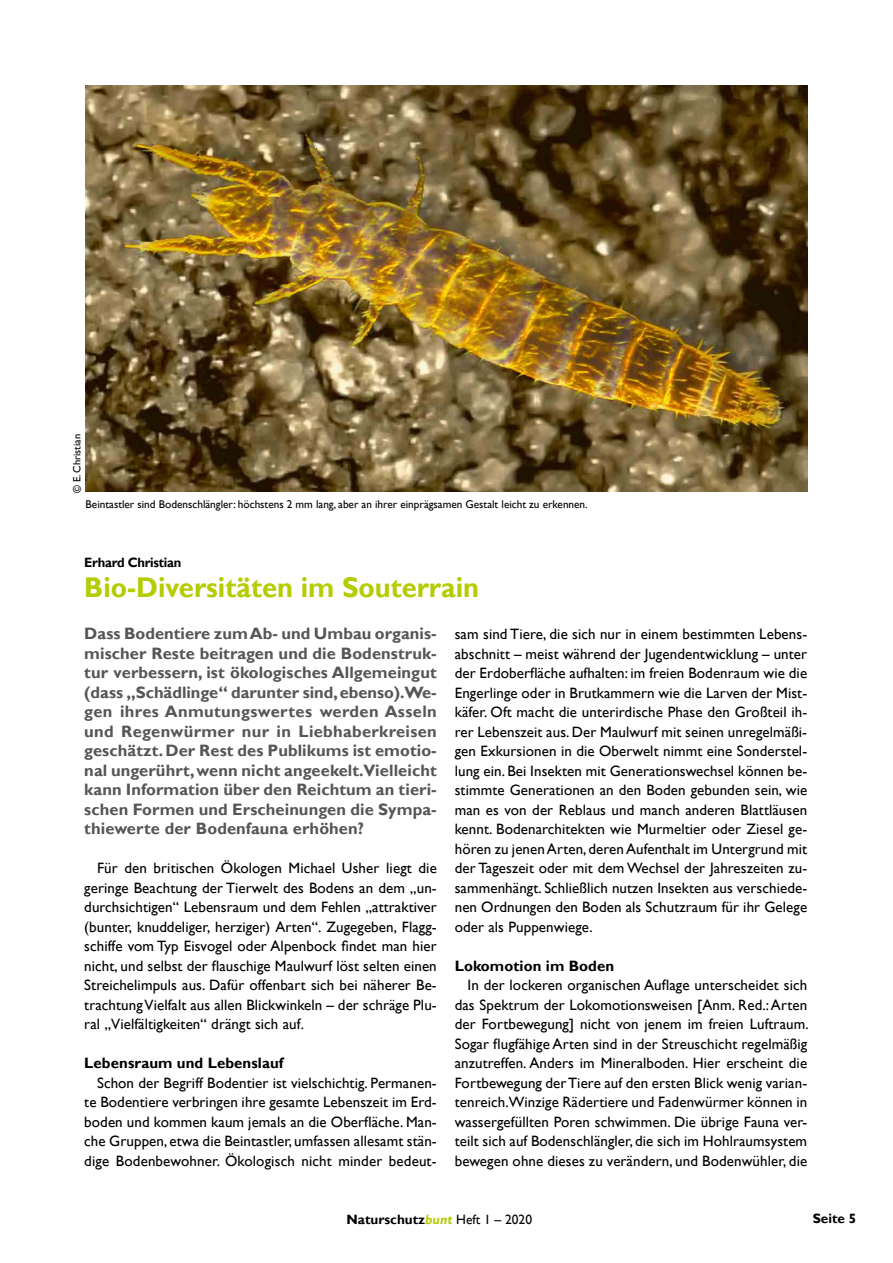
<style>
.page{position:relative;width:893px;height:1263px;background:#fff}
.page>*{position:absolute;margin:0;border:0;box-sizing:border-box;transform-origin:0 0}
.t1{font:700 28.5px "Gill Sans";color:#b4cc00;scale:.96 1}
.t2{font:700 16.5px/19.5px "Gill Sans";letter-spacing:.005em;color:#565655;text-align:justify}
.t3{font:15px/19.5px "Gill Sans";letter-spacing:.005em;color:#000;text-align:justify}
.t4{font:700 15px "Gill Sans";letter-spacing:.005em;color:#000}
.t5{font:700 13.5px "Gill Sans";color:#000}
.t6{font:700 13.5px "Gill Sans";letter-spacing:-.02em;color:#000;scale:.96 1}
.t7{font:11.25px "Gill Sans";color:#000}
.t8{font:10.5px "Gill Sans";color:#000}
.s1{font-style:italic;color:#b4cc00}
.s2{font-weight:400}
</style>
<div class="page">
<img style="left:85px;top:85px;width:722px;height:406px">
<p class="t8" style="left:71px;top:493px;width:60px;rotate:-90deg">© E. Christian</p>
<p class="t7" style="left:86px;top:497px;width:504px">Beintastler sind Bodenschlängler: höchstens 2 mm lang, aber an ihrer einprägsamen Gestalt leicht zu erkennen.</p>
<p class="t6" style="left:84px;top:554px;width:103px">Erhard Christian</p>
<h1 class="t1" style="left:84px;top:570px;width:413px">Bio-Diversitäten im Souterrain</h1>
<p class="t2" style="left:84px;top:624px;width:354px">Dass Bodentiere zum Ab- und Umbau organis&shy;mischer Reste beitragen und die Bodenstruk&shy;tur verbessern, ist ökologisches Allgemeingut (dass „Schädlinge“ darunter sind, ebenso).We&shy;gen ihres Anmutungswertes werden Asseln und Regenwürmer nur in Liebhaberkreisen geschätzt. Der Rest des Publikums ist emotio&shy;nal ungerührt, wenn nicht angeekelt. Vielleicht kann Information über den Reichtum an tieri&shy;schen Formen und Erscheinungen die Sympa&shy;thiewerte der Bodenfauna erhöhen?</p>
<p class="t3" style="left:84px;top:858px;width:354px;text-indent:13px">Für den britischen Ökologen Michael Usher liegt die geringe Beachtung der Tierwelt des Bodens an dem „un&shy;durchsichtigen“ Lebensraum und dem Fehlen „attraktiver (bunter, knuddeliger, herziger) Arten“. Zugegeben, Flagg&shy;schiffe vom Typ Eisvogel oder Alpenbock findet man hier nicht, und selbst der flauschige Maulwurf löst selten einen Streichelimpuls aus. Dafür offenbart sich bei näherer Be&shy;trachtung Vielfalt aus allen Blickwinkeln – der schräge Plu&shy;ral „Vielfältigkeiten“ drängt sich auf.</p>
<p class="t4" style="left:84px;top:1054px;width:201px">Lebensraum und Lebenslauf</p>
<p class="t3" style="left:84px;top:1073px;width:354px;text-indent:13px">Schon der Begriff Bodentier ist vielschichtig. Permanen&shy;te Bodentiere verbringen ihre gesamte Lebenszeit im Erd&shy;boden und kommen kaum jemals an die Oberfläche. Man&shy;che Gruppen, etwa die Beintastler, umfassen allesamt stän&shy;dige Bodenbewohner. Ökologisch nicht minder bedeut-</p>
<p class="t3" style="left:455px;top:624px;width:354px">sam sind Tiere, die sich nur in einem bestimmten Lebens&shy;abschnitt – meist während der Jugendentwicklung – unter der Erdoberfläche aufhalten: im freien Bodenraum wie die Engerlinge oder in Brutkammern wie die Larven der Mist&shy;käfer. Oft macht die unterirdische Phase den Großteil ih&shy;rer Lebenszeit aus. Der Maulwurf mit seinen unregelmäßi&shy;gen Exkursionen in die Oberwelt nimmt eine Sonderstel&shy;lung ein. Bei Insekten mit Generationswechsel können be&shy;stimmte Generationen an den Boden gebunden sein, wie man es von der Reblaus und manch anderen Blattläusen kennt. Bodenarchitekten wie Murmeltier oder Ziesel ge&shy;hören zu jenen Arten, deren Aufenthalt im Untergrund mit der Tageszeit oder mit dem Wechsel der Jahreszeiten zu&shy;sammenhängt. Schließlich nutzen Insekten aus verschiede&shy;nen Ordnungen den Boden als Schutzraum für ihr Gelege oder als Puppenwiege.</p>
<p class="t4" style="left:455px;top:956px;width:161px">Lokomotion im Boden</p>
<p class="t3" style="left:455px;top:975px;width:355px;text-indent:13px">In der lockeren organischen Auflage unterscheidet sich das Spektrum der Lokomotionsweisen [Anm. Red.: Arten der Fortbewegung] nicht von jenem im freien Luftraum.<br>Sogar flugfähige Arten sind in der Streuschicht regelmäßig anzutreffen. Anders im Mineralboden. Hier erscheint die Fortbewegung der Tiere auf den ersten Blick wenig varian&shy;tenreich.Winzige Rädertiere und Fadenwürmer können in wassergefüllten Poren schwimmen. Die übrige Fauna ver&shy;teilt sich auf Bodenschlängler, die sich im Hohlraumsystem bewegen ohne dieses zu verändern, und Bodenwühler, die</p>
<p class="t5" style="left:347px;top:1212px;width:187px">Naturschutz<span class="s1">bunt</span> <span class="s2">Heft 1 – 2020</span></p>
<p class="t5" style="left:813px;top:1210px;width:45px">Seite 5</p>
</div>
